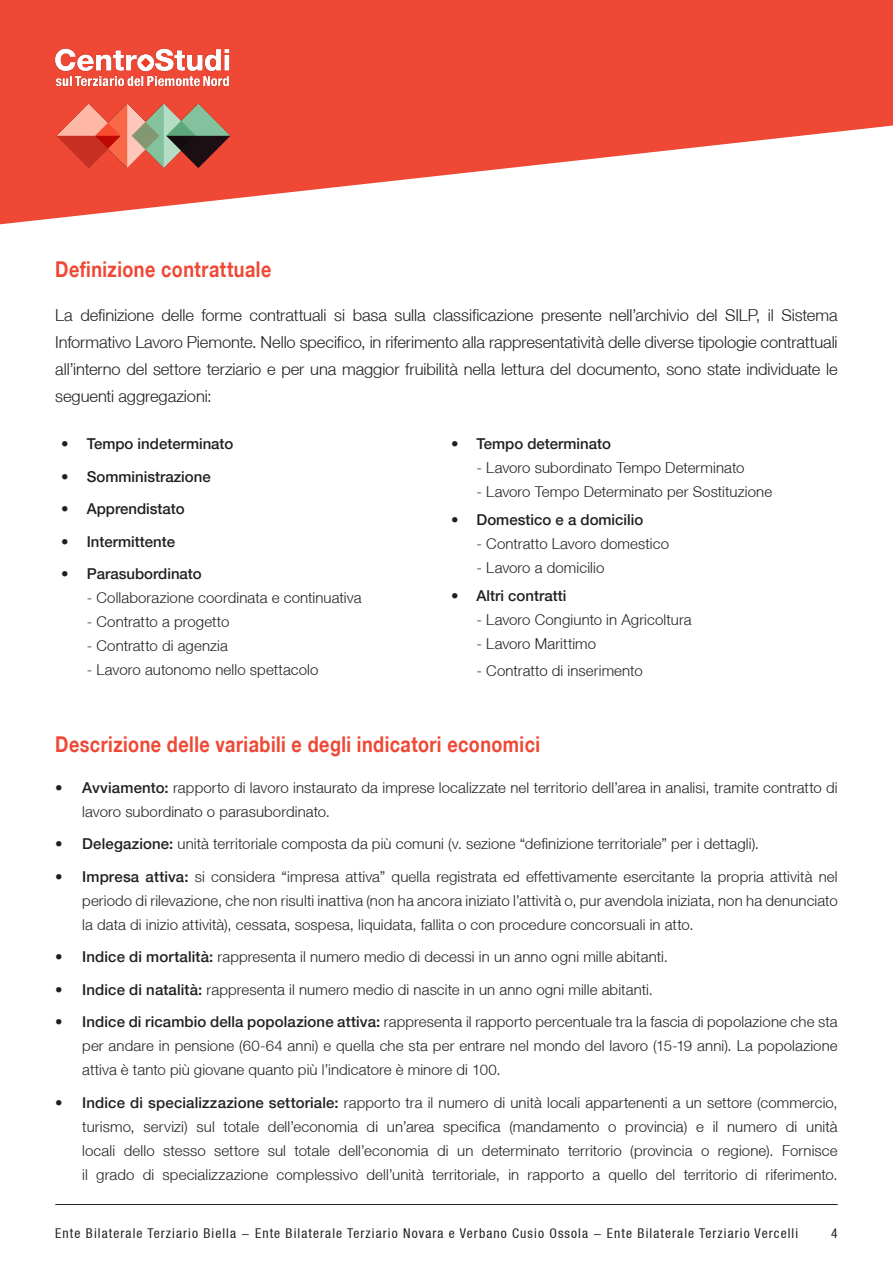
<style>
.page{position:relative;width:893px;height:1263px;background:#fff}
.page>*{position:absolute;margin:0;border:0;box-sizing:border-box;transform-origin:0 0}
.t1{font:700 21.75px "Helvetica Neue LT";letter-spacing:.025em;color:#ef4834;scale:.83 1}
.t2{font:300 16.5px/27px "Helvetica Neue LT";letter-spacing:-.005em;color:#231f20;text-align:justify}
.t3{font:300 15px/24px "Helvetica Neue LT";letter-spacing:.01em;color:#231f20;text-align:justify}
.t4{font:500 15px "Helvetica Neue LT";color:#231f20}
.t5{font:condensed 13.5px "Helvetica Neue LT";letter-spacing:.08em;color:#231f20}
.s1{font-weight:500}
</style>
<div class="page">
<svg style="left:0;top:0;width:893px;height:224px;fill:#ef4834"></svg>
<img style="left:34px;top:26px;width:214px;height:81px">
<img style="left:56px;top:101px;width:174px;height:69px">
<hr style="left:55px;top:1204px;width:783px;height:1px;background:#231f20">
<p class="t1" style="left:55px;top:256px;width:262px">Definizione contrattuale</p>
<p class="t2" style="left:55px;top:301px;width:784px">La definizione delle forme contrattuali si basa sulla classificazione presente nell’archivio del SILP, il Sistema Informativo Lavoro Piemonte. Nello specifico, in riferimento alla rappresentatività delle diverse tipologie contrattuali all’interno del settore terziario e per una maggior fruibilità nella lettura del documento, sono state individuate le seguenti aggregazioni:</p>
<p class="t4" style="left:61px;top:435px;width:174px">• Tempo indeterminato</p>
<p class="t4" style="left:61px;top:467px;width:151px">• Somministrazione</p>
<p class="t4" style="left:61px;top:500px;width:125px">• Apprendistato</p>
<p class="t4" style="left:61px;top:533px;width:115px">• Intermittente</p>
<p class="t4" style="left:61px;top:565px;width:142px">• Parasubordinato</p>
<p class="t3" style="left:87px;top:586px;width:276px">- Collaborazione coordinata e continuativa</p>
<p class="t3" style="left:87px;top:610px;width:144px">- Contratto a progetto</p>
<p class="t3" style="left:87px;top:634px;width:143px">- Contratto di agenzia</p>
<p class="t3" style="left:87px;top:658px;width:233px">- Lavoro autonomo nello spettacolo</p>
<p class="t4" style="left:451px;top:435px;width:161px">• Tempo determinato</p>
<p class="t3" style="left:477px;top:455px;width:269px">- Lavoro subordinato Tempo Determinato</p>
<p class="t3" style="left:477px;top:479px;width:297px">- Lavoro Tempo Determinato per Sostituzione</p>
<p class="t4" style="left:451px;top:511px;width:194px">• Domestico e a domicilio</p>
<p class="t3" style="left:477px;top:531px;width:194px">- Contratto Lavoro domestico</p>
<p class="t3" style="left:477px;top:555px;width:129px">- Lavoro a domicilio</p>
<p class="t4" style="left:451px;top:587px;width:117px">• Altri contratti</p>
<p class="t3" style="left:477px;top:608px;width:217px">- Lavoro Congiunto in Agricoltura</p>
<p class="t3" style="left:477px;top:632px;width:121px">- Lavoro Marittimo</p>
<p class="t3" style="left:477px;top:659px;width:168px">- Contratto di inserimento</p>
<p class="t1" style="left:55px;top:730px;width:586px">Descrizione delle variabili e degli indicatori economici</p>
<p class="t3" style="left:82px;top:775px;width:757px;text-indent:-27px"><span class="s1">• Avviamento:</span> rapporto di lavoro instaurato da imprese localizzate nel territorio dell’area in analisi, tramite contratto di lavoro subordinato o parasubordinato.</p>
<p class="t3" style="left:55px;top:832px;width:705px"><span class="s1">• Delegazione:</span> unità territoriale composta da più comuni (v. sezione “definizione territoriale” per i dettagli).</p>
<p class="t3" style="left:82px;top:864px;width:757px;text-indent:-27px"><span class="s1">• Impresa attiva:</span> si considera “impresa attiva” quella registrata ed effettivamente esercitante la propria attività nel periodo di rilevazione, che non risulti inattiva (non ha ancora iniziato l’attività o, pur avendola iniziata, non ha denunciato la data di inizio attività), cessata, sospesa, liquidata, fallita o con procedure concorsuali in atto.</p>
<p class="t3" style="left:55px;top:945px;width:614px"><span class="s1">• Indice di mortalità:</span> rappresenta il numero medio di decessi in un anno ogni mille abitanti.</p>
<p class="t3" style="left:55px;top:977px;width:599px"><span class="s1">• Indice di natalità:</span> rappresenta il numero medio di nascite in un anno ogni mille abitanti.</p>
<p class="t3" style="left:82px;top:1010px;width:757px;text-indent:-27px"><span class="s1">• Indice di ricambio della popolazione attiva:</span> rappresenta il rapporto percentuale tra la fascia di popolazione che sta per andare in pensione (60-64 anni) e quella che sta per entrare nel mondo del lavoro (15-19 anni). La popolazione attiva è tanto più giovane quanto più l’indicatore è minore di 100.</p>
<p class="t3" style="left:82px;top:1090px;width:757px;text-indent:-27px"><span class="s1">• Indice di specializzazione settoriale:</span> rapporto tra il numero di unità locali appartenenti a un settore (commercio, turismo, servizi) sul totale dell’economia di un’area specifica (mandamento o provincia) e il numero di unità locali dello stesso settore sul totale dell’economia di un determinato territorio (provincia o regione). Fornisce il grado di specializzazione complessivo dell’unità territoriale, in rapporto a quello del territorio di riferimento.</p>
<p class="t5" style="left:55px;top:1226px;width:744px">Ente Bilaterale Terziario Biella - Ente Bilaterale Terziario Novara e Verbano Cusio Ossola - Ente Bilaterale Terziario Vercelli</p>
<p class="t5" style="left:831px;top:1226px;width:8px">4</p>
</div>
